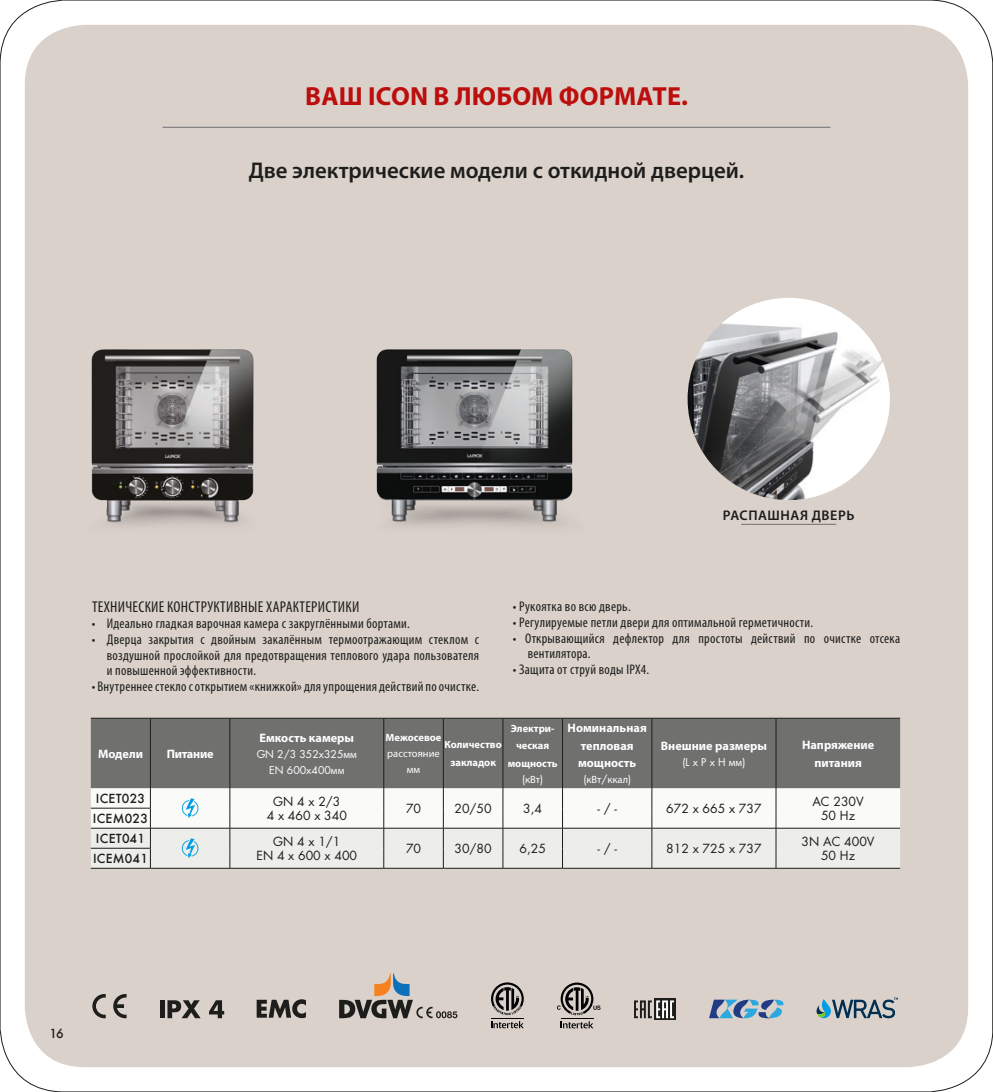
<style>
.page{position:relative;width:993px;height:1092px;background:#fff}
.page>*{position:absolute;margin:0;border:0;box-sizing:border-box;transform-origin:0 0}
.t1{font:700 26.25px "Myriad Pro";letter-spacing:.01em;color:#bb0e0d}
.t2{font:600 22.75px "Myriad Pro";color:#1d1d1b}
.t3{font:condensed 15.75px "Myriad Pro";letter-spacing:.02em;color:#1d1d1b}
.t4{font:condensed 14px/15.8px "Myriad Pro";letter-spacing:.02em;color:#1d1d1b;text-align:justify}
.t5{font:600 14px "Myriad Pro";letter-spacing:.04em;color:#1d1d1b}
.t6{font:12.25px/14.7px "Futura";color:#1d1d1b;text-align:center}
.t7{font:700 12.25px/17.5px "Myriad Pro";color:#fff;text-align:center}
.t8{font:500 12.25px "Futura";letter-spacing:.02em;color:#1d1d1b}
.t9{font:700 12.25px "Myriad Pro";letter-spacing:-.02em;color:#fff}
.t10{font:700 10.5px/17.5px "Myriad Pro";color:#fff;text-align:center}
.t11{font:10.5px/15.8px "Futura";color:#fff;text-align:center}
.t12{font:10.5px/15.8px "Myriad Pro";color:#fff;text-align:center}
.s1{font-family:"Myriad Pro"}
.s2{font-family:"Futura"}
</style>
<div class="page">
<svg style="left:992px;top:53px;width:1px;height:990px"></svg>
<div style="left:25px;top:25px;width:942px;height:1042px;background:#dad1cb;border-radius:60px"></div>
<svg style="left:91px;top:788px;width:808px;height:80px;background:#ebece9"></svg>
<svg style="left:491px;top:1021px;width:32px;height:7px"></svg>
<hr style="left:491px;top:1017px;width:32px;height:1px;background:#020204">
<svg style="left:491px;top:982px;width:32px;height:33px"></svg>
<svg style="left:560px;top:1021px;width:33px;height:7px"></svg>
<hr style="left:560px;top:1017px;width:33px;height:1px;background:#020204">
<svg style="left:557px;top:982px;width:43px;height:33px"></svg>
<svg style="left:709px;top:999px;width:74px;height:19px"></svg>
<svg style="left:816px;top:997px;width:81px;height:21px"></svg>
<svg style="left:92px;top:994px;width:14px;height:24px"></svg>
<svg style="left:113px;top:994px;width:13px;height:24px"></svg>
<svg style="left:339px;top:973px;width:118px;height:45px"></svg>
<svg style="left:654px;top:998px;width:21px;height:22px"></svg>
<svg style="left:634px;top:1000px;width:39px;height:18px"></svg>
<svg style="left:256px;top:999px;width:50px;height:19px"></svg>
<hr style="left:160px;top:1000px;width:4px;height:18px;background:#1d1d1b">
<svg style="left:167px;top:1000px;width:33px;height:18px"></svg>
<svg style="left:209px;top:1000px;width:15px;height:18px"></svg>
<img style="left:376px;top:349px;width:197px;height:178px">
<img style="left:91px;top:349px;width:163px;height:177px">
<img style="left:687px;top:298px;width:202px;height:202px;border-radius:101px">
<hr style="left:162px;top:127px;width:668px;height:1px;background:#70706f">
<hr style="left:741px;top:524px;width:95px;height:1px;background:#70706f">
<div style="left:91px;top:719px;width:808px;height:69px;background:#70706f"></div>
<hr style="left:150px;top:718px;width:1px;height:70px;background:#1d1d1b">
<hr style="left:229px;top:718px;width:1px;height:70px;background:#1d1d1b">
<hr style="left:383px;top:718px;width:1px;height:70px;background:#1d1d1b">
<hr style="left:443px;top:718px;width:1px;height:70px;background:#1d1d1b">
<hr style="left:502px;top:718px;width:1px;height:70px;background:#1d1d1b">
<hr style="left:562px;top:718px;width:1px;height:70px;background:#1d1d1b">
<hr style="left:651px;top:718px;width:1px;height:70px;background:#1d1d1b">
<hr style="left:775px;top:718px;width:1px;height:70px;background:#1d1d1b">
<hr style="left:91px;top:718px;width:59px;height:1px;background:#1d1d1b">
<hr style="left:150px;top:718px;width:80px;height:1px;background:#1d1d1b">
<hr style="left:230px;top:718px;width:153px;height:1px;background:#1d1d1b">
<hr style="left:383px;top:718px;width:60px;height:1px;background:#1d1d1b">
<hr style="left:443px;top:718px;width:59px;height:1px;background:#1d1d1b">
<hr style="left:502px;top:718px;width:60px;height:1px;background:#1d1d1b">
<hr style="left:562px;top:718px;width:89px;height:1px;background:#1d1d1b">
<hr style="left:651px;top:718px;width:124px;height:1px;background:#1d1d1b">
<hr style="left:775px;top:718px;width:124px;height:1px;background:#1d1d1b">
<h1 class="t1" style="left:305px;top:79px;width:384px">ВАШ ICON В ЛЮБОМ ФОРМАТЕ.</h1>
<h2 class="t2" style="left:248px;top:156px;width:497px">Две электрические модели с откидной дверцей.</h2>
<p class="t3" style="left:92px;top:597px;width:269px">ТЕХНИЧЕСКИЕ КОНСТРУКТИВНЫЕ ХАРАКТЕРИСТИКИ</p>
<p class="t4" style="left:92px;top:615px;width:319px">• Идеально гладкая варочная камера с закруглёнными бортами.</p>
<p class="t4" style="left:107px;top:631px;width:374px;text-indent:-15px">• Дверца закрытия с двойным закалённым термоотражающим стеклом с воздушной прослойкой для предотвращения теплового удара пользователя и повышенной эффективности.</p>
<p class="t4" style="left:92px;top:678px;width:388px">• Внутреннее стекло с открытием «книжкой» для упрощения действий по очистке.</p>
<p class="t5" style="left:722px;top:506px;width:133px">РАСПАШНАЯ ДВЕРЬ</p>
<p class="t4" style="left:512px;top:598px;width:119px">• Рукоятка во всю дверь.</p>
<p class="t4" style="left:512px;top:614px;width:302px">• Регулируемые петли двери для оптимальной герметичности.</p>
<p class="t4" style="left:527px;top:630px;width:374px;text-indent:-15px">• Открывающийся дефлектор для простоты действий по очистке отсека вентилятора.</p>
<p class="t4" style="left:512px;top:661px;width:138px">• Защита от струй воды IPX4.</p>
<p class="t7" style="left:98px;top:744px;width:46px">Модели</p>
<p class="t9" style="left:167px;top:745px;width:48px">Питание</p>
<p class="t7" style="left:259px;top:729px;width:96px">Емкость камеры</p>
<p class="t11" style="left:256px;top:746px;width:102px">GN 2/3 352x325<span class="s1">мм<br></span>EN 600x400<span class="s1">мм</span></p>
<p class="t10" style="left:507px;top:719px;width:51px">Электри&shy;ческая мощность</p>
<p class="t12" style="left:522px;top:771px;width:22px"><span class="s2">(</span>кВт<span class="s2">)</span></p>
<p class="t10" style="left:385px;top:728px;width:57px">Межосевое</p>
<p class="t12" style="left:387px;top:745px;width:54px">расстояние мм</p>
<p class="t10" style="left:444px;top:735px;width:59px">Количество закладок</p>
<p class="t7" style="left:567px;top:719px;width:81px">Номинальная тепловая мощность</p>
<p class="t12" style="left:583px;top:771px;width:49px"><span class="s2">(</span>кВт<span class="s2">/</span>ккал<span class="s2">)</span></p>
<p class="t7" style="left:660px;top:736px;width:108px">Внешние размеры</p>
<p class="t11" style="left:682px;top:754px;width:64px">(L x P x H <span class="s1">мм</span>)</p>
<p class="t7" style="left:801px;top:735px;width:74px">Напряжение питания</p>
<p class="t8" style="left:96px;top:790px;width:51px">ICET023</p>
<p class="t6" style="left:266px;top:793px;width:82px">GN 4 x 2/3<br>4 x 460 x 340</p>
<p class="t6" style="left:406px;top:801px;width:17px">70</p>
<p class="t6" style="left:454px;top:801px;width:39px">20/50</p>
<p class="t6" style="left:523px;top:801px;width:20px">3,4</p>
<p class="t6" style="left:597px;top:801px;width:21px">- / -</p>
<p class="t6" style="left:666px;top:801px;width:97px">672 x 665 x 737</p>
<p class="t6" style="left:812px;top:793px;width:53px">AC 230V</p>
<p class="t8" style="left:93px;top:810px;width:57px">ICEM023</p>
<p class="t6" style="left:820px;top:808px;width:35px">50 Hz</p>
<p class="t8" style="left:96px;top:830px;width:50px">ICET041</p>
<p class="t6" style="left:256px;top:833px;width:102px">GN 4 x 1/1<br>EN 4 x 600 x 400</p>
<p class="t6" style="left:406px;top:841px;width:17px">70</p>
<p class="t6" style="left:454px;top:841px;width:39px">30/80</p>
<p class="t6" style="left:519px;top:841px;width:28px">6,25</p>
<p class="t6" style="left:597px;top:841px;width:21px">- / -</p>
<p class="t6" style="left:666px;top:841px;width:97px">812 x 725 x 737</p>
<p class="t6" style="left:801px;top:833px;width:74px">3N AC 400V</p>
<p class="t8" style="left:93px;top:850px;width:56px">ICEM041</p>
<p class="t6" style="left:820px;top:848px;width:35px">50 Hz</p>
<p class="t8" style="left:50px;top:1024px;width:16px">16</p>
</div>
